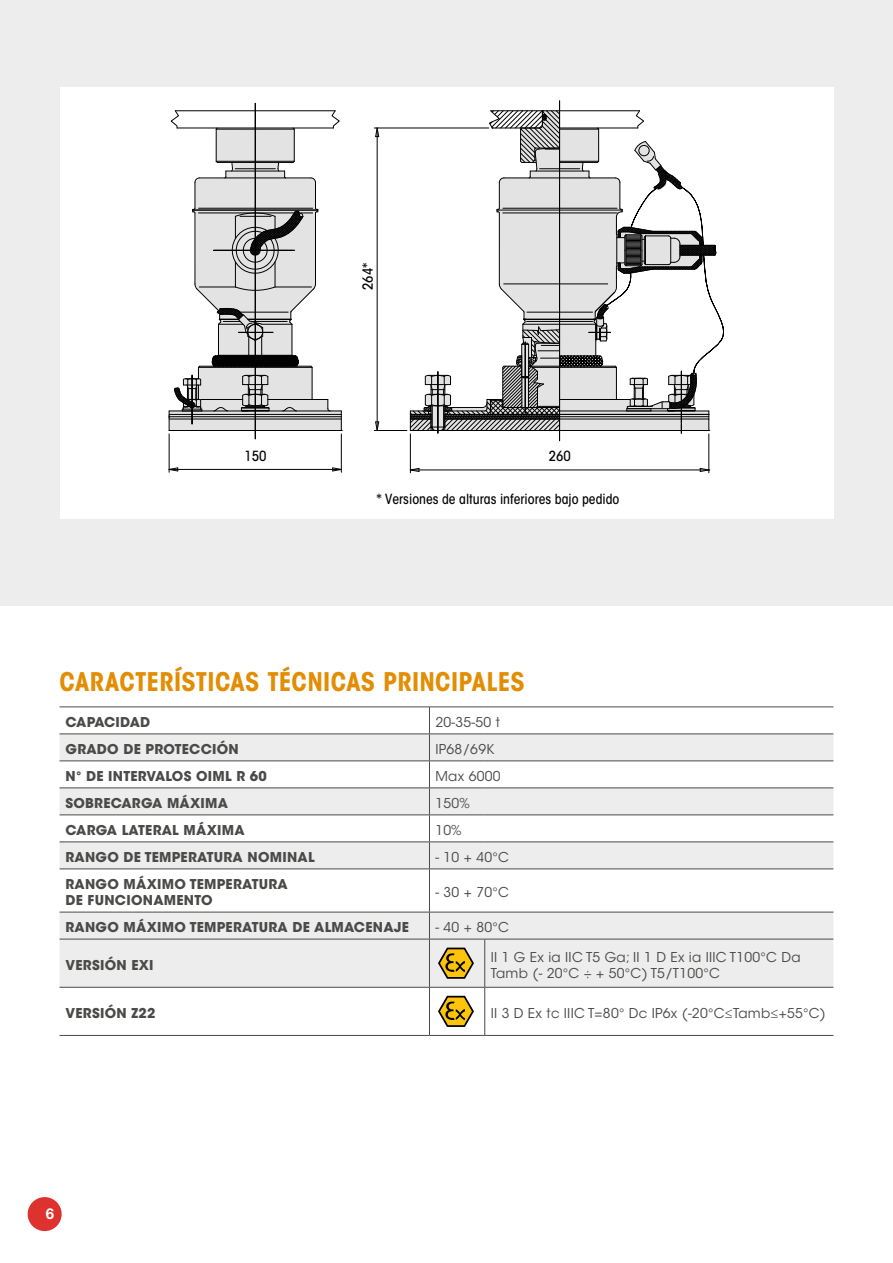
<style>
.page{position:relative;width:893px;height:1263px;background:#fff}
.page>*{position:absolute;margin:0;border:0;box-sizing:border-box;transform-origin:0 0}
.t1{font:700 condensed 25.5px "ITC Avant Garde Std";letter-spacing:.01em;color:#e28e04}
.t2{font:700 15px "Helvetica Neue LT Std";color:#fff}
.t3{font:500 condensed 13.8px "ITC Avant Garde Std";color:#020203}
.t4{font:700 13.5px/16.2px "ITC Avant Garde Std";letter-spacing:.02em;color:#4a4a49}
.t5{font:13.5px/16.2px "ITC Avant Garde Std";letter-spacing:.02em;color:#4a4a49}
.t6{font:700 13.5px "ITC Avant Garde Std";letter-spacing:-.005em;color:#4a4a49}
</style>
<div class="page">
<div style="left:0;top:0;width:893px;height:606px;background:#ededed"></div>
<div style="left:60px;top:87px;width:773px;height:432px;background:#fff"></div>
<svg style="left:318px;top:209px;width:23px;height:221px"></svg>
<hr style="left:255px;top:128px;width:78px;height:1px;background:#020203">
<hr style="left:255px;top:110px;width:80px;height:1px;background:#020203">
<svg style="left:331px;top:110px;width:9px;height:19px"></svg>
<hr style="left:169px;top:411px;width:172px;height:1px;background:#020203">
<hr style="left:169px;top:430px;width:172px;height:1px;background:#020203">
<hr style="left:169px;top:419px;width:172px;height:1px;background:#020203">
<hr style="left:268px;top:399px;width:60px;height:1px;background:#020203">
<hr style="left:169px;top:414px;width:172px;height:1px;background:#020203">
<hr style="left:169px;top:416px;width:172px;height:1px;background:#020203">
<svg style="left:327px;top:399px;width:4px;height:12px"></svg>
<hr style="left:374px;top:128px;width:115px;height:1px;background:#020203">
<svg style="left:375px;top:127px;width:4px;height:10px"></svg>
<hr style="left:377px;top:128px;width:1px;height:302px;background:#020203">
<hr style="left:374px;top:430px;width:33px;height:1px;background:#020203">
<svg style="left:375px;top:421px;width:4px;height:9px"></svg>
<hr style="left:410px;top:434px;width:1px;height:39px;background:#020203">
<svg style="left:410px;top:468px;width:10px;height:4px"></svg>
<hr style="left:410px;top:470px;width:299px;height:1px;background:#020203">
<hr style="left:709px;top:434px;width:1px;height:39px;background:#020203">
<svg style="left:700px;top:468px;width:10px;height:4px"></svg>
<hr style="left:341px;top:434px;width:1px;height:38px;background:#020203">
<svg style="left:332px;top:467px;width:10px;height:5px"></svg>
<hr style="left:169px;top:469px;width:172px;height:1px;background:#020203">
<hr style="left:169px;top:434px;width:1px;height:38px;background:#020203">
<svg style="left:341px;top:411px;width:1px;height:20px"></svg>
<svg style="left:168px;top:467px;width:10px;height:5px"></svg>
<svg style="left:410px;top:100px;width:314px;height:341px"></svg>
<svg style="left:169px;top:103px;width:149px;height:336px"></svg>
<svg style="left:60px;top:734px;width:773px;height:80px;fill:#ededed"></svg>
<svg style="left:60px;top:815px;width:773px;height:220px"></svg>
<hr style="left:60px;top:733px;width:369px;height:1px;background:#4a4a49">
<hr style="left:429px;top:733px;width:56px;height:1px;background:#4a4a49">
<hr style="left:485px;top:733px;width:348px;height:1px;background:#4a4a49">
<hr style="left:60px;top:760px;width:369px;height:1px;background:#4a4a49">
<hr style="left:429px;top:760px;width:56px;height:1px;background:#4a4a49">
<hr style="left:485px;top:760px;width:348px;height:1px;background:#4a4a49">
<hr style="left:60px;top:787px;width:369px;height:1px;background:#4a4a49">
<hr style="left:429px;top:787px;width:56px;height:1px;background:#4a4a49">
<hr style="left:485px;top:787px;width:348px;height:1px;background:#4a4a49">
<hr style="left:60px;top:814px;width:369px;height:1px;background:#4a4a49">
<hr style="left:429px;top:814px;width:56px;height:1px;background:#4a4a49">
<hr style="left:485px;top:814px;width:348px;height:1px;background:#4a4a49">
<hr style="left:60px;top:841px;width:369px;height:1px;background:#4a4a49">
<hr style="left:429px;top:841px;width:56px;height:1px;background:#4a4a49">
<hr style="left:485px;top:841px;width:348px;height:1px;background:#4a4a49">
<hr style="left:60px;top:868px;width:369px;height:1px;background:#4a4a49">
<hr style="left:429px;top:868px;width:56px;height:1px;background:#4a4a49">
<hr style="left:485px;top:868px;width:348px;height:1px;background:#4a4a49">
<hr style="left:60px;top:912px;width:369px;height:1px;background:#4a4a49">
<hr style="left:429px;top:912px;width:56px;height:1px;background:#4a4a49">
<hr style="left:485px;top:912px;width:348px;height:1px;background:#4a4a49">
<hr style="left:60px;top:939px;width:369px;height:1px;background:#4a4a49">
<hr style="left:429px;top:939px;width:56px;height:1px;background:#4a4a49">
<hr style="left:485px;top:939px;width:348px;height:1px;background:#4a4a49">
<hr style="left:60px;top:987px;width:369px;height:1px;background:#4a4a49">
<hr style="left:429px;top:987px;width:56px;height:1px;background:#4a4a49">
<hr style="left:485px;top:987px;width:348px;height:1px;background:#4a4a49">
<svg style="left:429px;top:708px;width:1px;height:160px"></svg>
<hr style="left:429px;top:869px;width:1px;height:43px;background:#4a4a49">
<svg style="left:429px;top:912px;width:1px;height:27px"></svg>
<hr style="left:429px;top:939px;width:1px;height:48px;background:#4a4a49">
<hr style="left:484px;top:939px;width:1px;height:48px;background:#4a4a49">
<hr style="left:429px;top:988px;width:1px;height:47px;background:#4a4a49">
<hr style="left:484px;top:988px;width:1px;height:47px;background:#4a4a49">
<hr style="left:60px;top:707px;width:369px;height:1px;background:#4a4a49">
<hr style="left:429px;top:707px;width:56px;height:1px;background:#4a4a49">
<hr style="left:485px;top:707px;width:348px;height:1px;background:#4a4a49">
<hr style="left:60px;top:1035px;width:369px;height:1px;background:#4a4a49">
<hr style="left:429px;top:1035px;width:56px;height:1px;background:#4a4a49">
<hr style="left:485px;top:1035px;width:348px;height:1px;background:#4a4a49">
<svg style="left:438px;top:947px;width:36px;height:32px"></svg>
<svg style="left:438px;top:996px;width:36px;height:31px"></svg>
<div style="left:28px;top:1197px;width:34px;height:34px;background:#de322f;border-radius:50%"></div>
<p class="t3" style="left:359px;top:290px;width:29px;rotate:-90deg">264*</p>
<p class="t3" style="left:244px;top:447px;width:24px">150</p>
<p class="t3" style="left:549px;top:447px;width:24px">260</p>
<p class="t3" style="left:376px;top:490px;width:245px">* Versiones de alturas inferiores bajo pedido</p>
<h1 class="t1" style="left:60px;top:665px;width:467px">CARACTERÍSTICAS TÉCNICAS PRINCIPALES</h1>
<p class="t6" style="left:66px;top:713px;width:86px">CAPACIDAD</p>
<p class="t5" style="left:435px;top:714px;width:66px">20-35-50 t</p>
<p class="t4" style="left:66px;top:741px;width:175px">GRADO DE PROTECCIÓN</p>
<p class="t5" style="left:435px;top:741px;width:60px">IP68/69K</p>
<p class="t4" style="left:66px;top:768px;width:203px">N° DE INTERVALOS OIML R 60</p>
<p class="t5" style="left:435px;top:768px;width:67px">Max 6000</p>
<p class="t4" style="left:66px;top:795px;width:164px">SOBRECARGA MÁXIMA</p>
<p class="t5" style="left:435px;top:795px;width:36px">150%</p>
<p class="t4" style="left:66px;top:822px;width:181px">CARGA LATERAL MÁXIMA</p>
<p class="t5" style="left:435px;top:822px;width:28px">10%</p>
<p class="t4" style="left:66px;top:849px;width:251px">RANGO DE TEMPERATURA NOMINAL</p>
<p class="t5" style="left:435px;top:849px;width:75px">- 10 + 40°C</p>
<p class="t4" style="left:66px;top:876px;width:224px">RANGO MÁXIMO TEMPERATURA<br>DE FUNCIONAMENTO</p>
<p class="t5" style="left:435px;top:884px;width:75px">- 30 + 70°C</p>
<p class="t4" style="left:66px;top:919px;width:345px">RANGO MÁXIMO TEMPERATURA DE ALMACENAJE</p>
<p class="t5" style="left:435px;top:919px;width:75px">- 40 + 80°C</p>
<p class="t4" style="left:66px;top:956px;width:90px">VERSIÓN EXI</p>
<p class="t5" style="left:491px;top:949px;width:311px">II 1 G Ex ia IIC T5 Ga; II 1 D Ex ia IIIC T100°C Da<br>Tamb (- 20°C ÷ + 50°C) T5/T100°C</p>
<p class="t4" style="left:66px;top:1005px;width:91px">VERSIÓN Z22</p>
<p class="t5" style="left:491px;top:1005px;width:337px">II 3 D Ex tc IIIC T=80° Dc IP6x (-20°C≤Tamb≤+55°C)</p>
<p class="t2" style="left:46px;top:1205px;width:10px">6</p>
</div>
